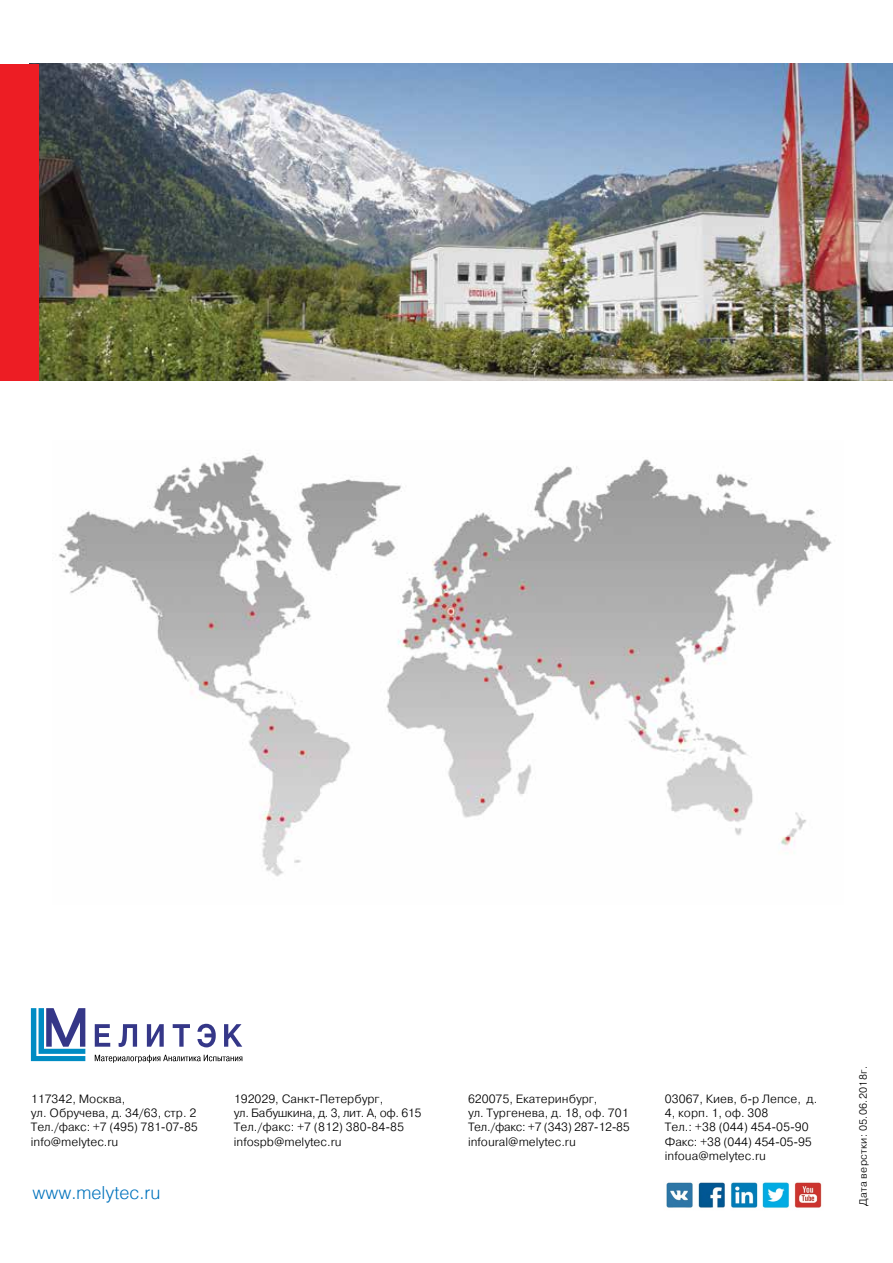
<style>
.page{position:relative;width:893px;height:1263px;background:#fff}
.page>*{position:absolute;margin:0;border:0;box-sizing:border-box;transform-origin:0 0}
.t1{font:300 18px "Helios";color:#0072bc}
.t2{font:300 12px/14.4px "Pragmatica";color:#000}
.t3{font:300 10.5px "Pragmatica";letter-spacing:.025em;color:#000}
</style>
<div class="page">
<img style="left:58px;top:454px;width:774px;height:423px">
<img style="left:38px;top:64px;width:855px;height:317px">
<div style="left:0;top:64px;width:38px;height:317px;background:#ed1d24"></div>
<svg style="left:31px;top:1008px;width:54px;height:53px"></svg>
<svg style="left:95px;top:1024px;width:15px;height:23px"></svg>
<svg style="left:119px;top:1024px;width:18px;height:23px"></svg>
<svg style="left:147px;top:1024px;width:17px;height:23px"></svg>
<svg style="left:173px;top:1024px;width:17px;height:23px"></svg>
<svg style="left:197px;top:1024px;width:19px;height:23px"></svg>
<svg style="left:224px;top:1024px;width:18px;height:23px"></svg>
<svg style="left:95px;top:1055px;width:147px;height:8px"></svg>
<img style="left:666px;top:1182px;width:156px;height:26px">
<p class="t2" style="left:31px;top:1091px;width:168px">117342, Москва,<br>ул. Обручева, д. 34/63, стр. 2<br>Тел./факс: +7 (495) 781-07-85 info@melytec.ru</p>
<p class="t2" style="left:468px;top:1091px;width:163px">620075, Екатеринбург,<br>ул. Тургенева, д. 18, оф. 701<br>Тел./факс: +7 (343) 287-12-85 infoural@melytec.ru</p>
<p class="t2" style="left:234px;top:1091px;width:189px">192029, Санкт-Петербург,<br>ул. Бабушкина, д. 3, лит. А, оф. 615<br>Тел./факс: +7 (812) 380-84-85 infospb@melytec.ru</p>
<p class="t2" style="left:665px;top:1091px;width:154px">03067, Киев, б-р Лепсе, д.<br>4, корп. 1, оф. 308<br>Тел.: +38 (044) 454-05-90<br>Факс: +38 (044) 454-05-95 infoua@melytec.ru</p>
<h1 class="t1" style="left:33px;top:1182px;width:130px">www.melytec.ru</h1>
<p class="t3" style="left:856px;top:1206px;width:141px;rotate:-90deg">Дата верстки: 05.06.2018г.</p>
</div>
